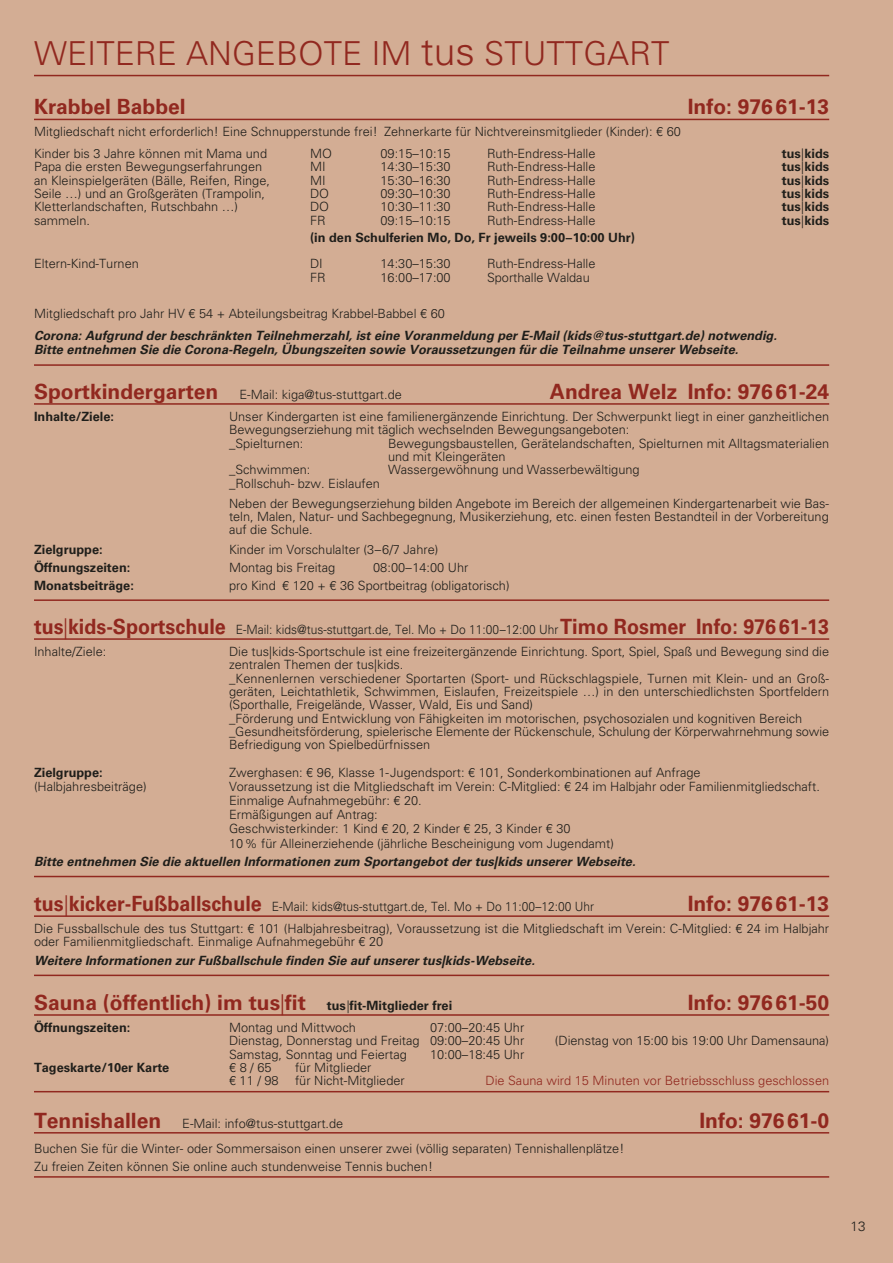
<style>
.page{position:relative;width:893px;height:1263px;background:#d3ad94}
.page>*{position:absolute;margin:0;border:0;box-sizing:border-box;transform-origin:0 0}
.t1{font:300 33px "Univers";color:#91281f}
.t2{font:700 21px "Univers";color:#91281f}
.t3{font:300 13.5px "Univers";color:#1f1e1a}
.t4{font:300 12.75px/13.4px "Univers";color:#1f1e1a}
.t5{font:italic 700 12.75px/14.1px "Univers";color:#1f1e1a}
.t6{font:700 12.75px "Univers";color:#1f1e1a}
.t7{font:300 12.75px/21.9px "Univers";color:#1f1e1a;scale:.94 1}
.t8{font:300 12.75px "Univers";color:#91281f}
.s1{font-size:39px}
.s2{font-weight:300}
.s3{font-weight:700;font-size:21px;color:#91281f}
.s4{font-size:21px;color:#91281f}
.s5{font-size:12.75px;color:#1f1e1a}
.s6{font-weight:300;font-size:12.75px;color:#1f1e1a}
</style>
<div class="page">
<hr style="left:34px;top:75px;width:795px;height:1px;background:#91281f">
<hr style="left:34px;top:119px;width:795px;height:1px;background:#91281f">
<hr style="left:34px;top:364px;width:795px;height:2px;background:#91281f">
<hr style="left:34px;top:403px;width:795px;height:2px;background:#91281f">
<hr style="left:34px;top:599px;width:795px;height:2px;background:#91281f">
<hr style="left:34px;top:638px;width:795px;height:2px;background:#91281f">
<hr style="left:34px;top:876px;width:795px;height:1px;background:#91281f">
<hr style="left:34px;top:915px;width:795px;height:2px;background:#91281f">
<hr style="left:34px;top:974px;width:795px;height:2px;background:#91281f">
<hr style="left:34px;top:1014px;width:795px;height:2px;background:#91281f">
<hr style="left:34px;top:1091px;width:795px;height:1px;background:#91281f">
<hr style="left:34px;top:1132px;width:795px;height:1px;background:#91281f">
<hr style="left:34px;top:1176px;width:795px;height:2px;background:#91281f">
<h1 class="t1" style="left:34px;top:33px;width:637px">WEITERE ANGEBOTE IM <span class="s1">tus</span> STUTTGART</h1>
<h2 class="t2" style="left:34px;top:95px;width:153px">Krabbel Babbel</h2>
<h2 class="t2" style="left:688px;top:95px;width:143px">Info: 97661-13</h2>
<p class="t4" style="left:34px;top:120px;width:648px;line-height:21.9px">Mitgliedschaft nicht erforderlich! Eine Schnupperstunde frei! Zehnerkarte für Nichtvereinsmitglieder (Kinder): € 60<br>Kinder bis 3 Jahre können mit Mama und</p>
<p class="t4" style="left:310px;top:147px;width:23px">MO</p>
<p class="t4" style="left:381px;top:147px;width:72px">09:15–10:15</p>
<p class="t4" style="left:487px;top:147px;width:110px">Ruth-Endress-Halle</p>
<p class="t6" style="left:782px;top:146px;width:49px">tus<span class="s2">|</span>kids</p>
<p class="t4" style="left:34px;top:160px;width:230px">Papa die ersten Bewegungserfahrungen</p>
<p class="t4" style="left:310px;top:160px;width:17px">MI</p>
<p class="t4" style="left:381px;top:160px;width:72px">14:30–15:30</p>
<p class="t4" style="left:487px;top:160px;width:110px">Ruth-Endress-Halle</p>
<p class="t6" style="left:782px;top:159px;width:49px">tus<span class="s2">|</span>kids</p>
<p class="t4" style="left:34px;top:173px;width:237px">an Kleinspielgeräten (Bälle, Reifen, Ringe,</p>
<p class="t4" style="left:310px;top:173px;width:17px">MI</p>
<p class="t4" style="left:381px;top:173px;width:72px">15:30–16:30</p>
<p class="t4" style="left:487px;top:173px;width:110px">Ruth-Endress-Halle</p>
<p class="t6" style="left:782px;top:173px;width:49px">tus<span class="s2">|</span>kids</p>
<p class="t4" style="left:34px;top:187px;width:232px">Seile …) und an Großgeräten (Trampolin,</p>
<p class="t4" style="left:310px;top:187px;width:21px">DO</p>
<p class="t4" style="left:381px;top:187px;width:72px">09:30–10:30</p>
<p class="t4" style="left:487px;top:187px;width:110px">Ruth-Endress-Halle</p>
<p class="t6" style="left:782px;top:186px;width:49px">tus<span class="s2">|</span>kids</p>
<p class="t4" style="left:34px;top:200px;width:206px">Kletterlandschaften, Rutschbahn …)</p>
<p class="t4" style="left:310px;top:200px;width:21px">DO</p>
<p class="t4" style="left:381px;top:200px;width:72px">10:30–11:30</p>
<p class="t4" style="left:487px;top:200px;width:110px">Ruth-Endress-Halle</p>
<p class="t6" style="left:782px;top:199px;width:49px">tus<span class="s2">|</span>kids</p>
<p class="t4" style="left:34px;top:213px;width:57px">sammeln.</p>
<p class="t4" style="left:310px;top:213px;width:17px">FR</p>
<p class="t4" style="left:381px;top:213px;width:72px">09:15–10:15</p>
<p class="t4" style="left:487px;top:213px;width:110px">Ruth-Endress-Halle</p>
<p class="t6" style="left:782px;top:213px;width:49px">tus<span class="s2">|</span>kids</p>
<p class="t6" style="left:310px;top:230px;width:327px">(in den Schulferien Mo, Do, Fr jeweils 9:00–10:00 Uhr)</p>
<p class="t4" style="left:34px;top:257px;width:106px">Eltern-Kind-Turnen</p>
<p class="t4" style="left:310px;top:257px;width:14px">DI</p>
<p class="t4" style="left:381px;top:257px;width:72px">14:30–15:30</p>
<p class="t4" style="left:487px;top:257px;width:110px">Ruth-Endress-Halle</p>
<p class="t4" style="left:310px;top:271px;width:17px">FR</p>
<p class="t4" style="left:381px;top:271px;width:72px">16:00–17:00</p>
<p class="t4" style="left:487px;top:271px;width:104px">Sporthalle Waldau</p>
<p class="t4" style="left:34px;top:306px;width:412px">Mitgliedschaft pro Jahr HV € 54 + Abteilungsbeitrag Krabbel-Babbel € 60</p>
<p class="t5" style="left:34px;top:329px;width:744px">Corona: Aufgrund der beschränkten Teilnehmerzahl, ist eine Voranmeldung per E-Mail (kids@tus-stuttgart.de) notwendig.<br>Bitte entnehmen Sie die Corona-Regeln, Übungszeiten sowie Voraussetzungen für die Teilnahme unserer Webseite.</p>
<p class="t4" style="left:34px;top:388px;width:369px"><span class="s3">Sportkindergarten</span> E-Mail: kiga@tus-stuttgart.de</p>
<h2 class="t2" style="left:550px;top:379px;width:281px">Andrea Welz Info: 97661-24</h2>
<p class="t6" style="left:34px;top:409px;width:82px">Inhalte/Ziele:</p>
<p class="t4" style="left:229px;top:410px;width:602px">Unser Kindergarten ist eine familienergänzende Einrichtung. Der Schwerpunkt liegt in einer ganzheitlichen<br>Bewegungserziehung mit täglich wechselnden Bewegungsangeboten:<br>_Spielturnen:</p>
<p class="t4" style="left:388px;top:436px;width:443px">Bewegungsbaustellen, Gerätelandschaften, Spielturnen mit Alltagsmaterialien und mit Kleingeräten</p>
<p class="t4" style="left:229px;top:463px;width:83px">_Schwimmen:</p>
<p class="t4" style="left:388px;top:463px;width:253px">Wassergewöhnung und Wasserbewältigung</p>
<p class="t4" style="left:229px;top:473px;width:602px;line-height:20px">_Rollschuh- bzw. Eislaufen<br>Neben der Bewegungserziehung bilden Angebote im Bereich der allgemeinen Kindergartenarbeit wie Bas-</p>
<p class="t4" style="left:229px;top:510px;width:601px">teln, Malen, Natur- und Sachbegegnung, Musikerziehung, etc. einen festen Bestandteil in der Vorbereitung auf die Schule.</p>
<p class="t6" style="left:34px;top:542px;width:70px">Zielgruppe:</p>
<p class="t4" style="left:229px;top:543px;width:211px">Kinder im Vorschulalter (3–6/7 Jahre)</p>
<p class="t6" style="left:34px;top:560px;width:98px">Öffnungszeiten:</p>
<p class="t4" style="left:229px;top:561px;width:108px">Montag bis Freitag</p>
<p class="t4" style="left:373px;top:561px;width:97px">08:00–14:00 Uhr</p>
<p class="t6" style="left:34px;top:578px;width:101px">Monatsbeiträge:</p>
<p class="t4" style="left:229px;top:578px;width:282px">pro Kind € 120 + € 36 Sportbeitrag (obligatorisch)</p>
<p class="t7" style="left:34px;top:619px;width:847px"><span class="s3">tus</span><span class="s4">|</span><span class="s3">kids-Sportschule</span> E-Mail: kids@tus-stuttgart.de, Tel. Mo + Do 11:00–12:00 Uhr<span class="s3">Timo Rosmer Info: 97661-13<br></span>Inhalte/Ziele:</p>
<p class="t4" style="left:229px;top:645px;width:602px">Die tus|kids-Sportschule ist eine freizeitergänzende Einrichtung. Sport, Spiel, Spaß und Bewegung sind die zentralen Themen der tus|kids.<br>_Kennenlernen verschiedener Sportarten (Sport- und Rückschlagspiele, Turnen mit Klein- und an Groß&shy;geräten, Leichtathletik, Schwimmen, Eislaufen, Freizeitspiele …) in den unterschiedlichsten Sportfeldern (Sporthalle, Freigelände, Wasser, Wald, Eis und Sand)<br>_Förderung und Entwicklung von Fähigkeiten im motorischen, psychosozialen und kognitiven Bereich _Gesundheitsförderung, spielerische Elemente der Rückenschule, Schulung der Körperwahrnehmung sowie Befriedigung von Spielbedürfnissen</p>
<p class="t6" style="left:34px;top:765px;width:70px">Zielgruppe:</p>
<p class="t4" style="left:229px;top:766px;width:473px">Zwerghasen: € 96, Klasse 1-Jugendsport: € 101, Sonderkombinationen auf Anfrage</p>
<p class="t4" style="left:34px;top:780px;width:114px">(Halbjahresbeiträge)</p>
<p class="t4" style="left:229px;top:779px;width:592px;line-height:14.1px">Voraussetzung ist die Mitgliedschaft im Verein: C-Mitglied: € 24 im Halbjahr oder Familienmitgliedschaft.<br>Einmalige Aufnahmegebühr: € 20.<br>Ermäßigungen auf Antrag:<br>Geschwisterkinder: 1 Kind € 20, 2 Kinder € 25, 3 Kinder € 30<br>10% für Alleinerziehende (jährliche Bescheinigung vom Jugendamt)</p>
<p class="t5" style="left:34px;top:854px;width:603px">Bitte entnehmen Sie die aktuellen Informationen zum Sportangebot der tus|kids unserer Webseite.</p>
<p class="t7" style="left:34px;top:896px;width:597px"><span class="s3">tus</span><span class="s4">|</span><span class="s3">kicker-Fußballschule</span> E-Mail: kids@tus-stuttgart.de, Tel. Mo + Do 11:00–12:00 Uhr</p>
<h2 class="t2" style="left:688px;top:891px;width:143px">Info: 97661-13</h2>
<p class="t4" style="left:34px;top:922px;width:797px">Die Fussballschule des tus Stuttgart: € 101 (Halbjahresbeitrag), Voraussetzung ist die Mitgliedschaft im Verein: C-Mitglied: € 24 im Halbjahr oder Familienmitgliedschaft. Einmalige Aufnahmegebühr € 20</p>
<p class="t5" style="left:34px;top:953px;width:502px">Weitere Informationen zur Fußballschule finden Sie auf unserer tus|kids-Webseite.</p>
<h2 class="t2" style="left:34px;top:990px;width:420px">Sauna (öffentlich) im tus<span class="s2">|</span>fit <span class="s5">tus</span><span class="s6">|</span><span class="s5">fit-Mitglieder frei</span></h2>
<h2 class="t2" style="left:688px;top:990px;width:143px">Info: 97661-50</h2>
<p class="t6" style="left:34px;top:1020px;width:98px">Öffnungszeiten:</p>
<p class="t4" style="left:229px;top:1021px;width:128px">Montag und Mittwoch</p>
<p class="t4" style="left:229px;top:1021px;width:297px;text-align:right">07:00–20:45 Uhr<br>Dienstag, Donnerstag und Freitag 09:00–20:45 Uhr</p>
<p class="t4" style="left:555px;top:1034px;width:276px">(Dienstag von 15:00 bis 19:00 Uhr Damensauna)</p>
<p class="t4" style="left:229px;top:1047px;width:179px">Samstag, Sonntag und Feiertag</p>
<p class="t4" style="left:430px;top:1047px;width:96px">10:00–18:45 Uhr</p>
<p class="t6" style="left:34px;top:1060px;width:137px">Tageskarte/10er Karte</p>
<p class="t4" style="left:229px;top:1061px;width:44px">€ 8 / 65</p>
<p class="t4" style="left:295px;top:1061px;width:78px">für Mitglieder</p>
<p class="t4" style="left:229px;top:1074px;width:51px">€ 11 / 98</p>
<p class="t4" style="left:295px;top:1074px;width:111px">für Nicht-Mitglieder</p>
<p class="t8" style="left:485px;top:1073px;width:345px">Die Sauna wird 15 Minuten vor Betriebsschluss geschlossen</p>
<p class="t4" style="left:34px;top:1116px;width:311px"><span class="s3">Tennishallen</span> E-Mail: info@tus-stuttgart.de</p>
<h2 class="t2" style="left:699px;top:1108px;width:131px">Info: 97661-0</h2>
<p class="t4" style="left:34px;top:1140px;width:592px;line-height:17.1px">Buchen Sie für die Winter- oder Sommersaison einen unserer zwei (völlig separaten) Tennishallenplätze!<br>Zu freien Zeiten können Sie online auch stundenweise Tennis buchen!</p>
<p class="t3" style="left:851px;top:1217px;width:17px">13</p>
</div>
